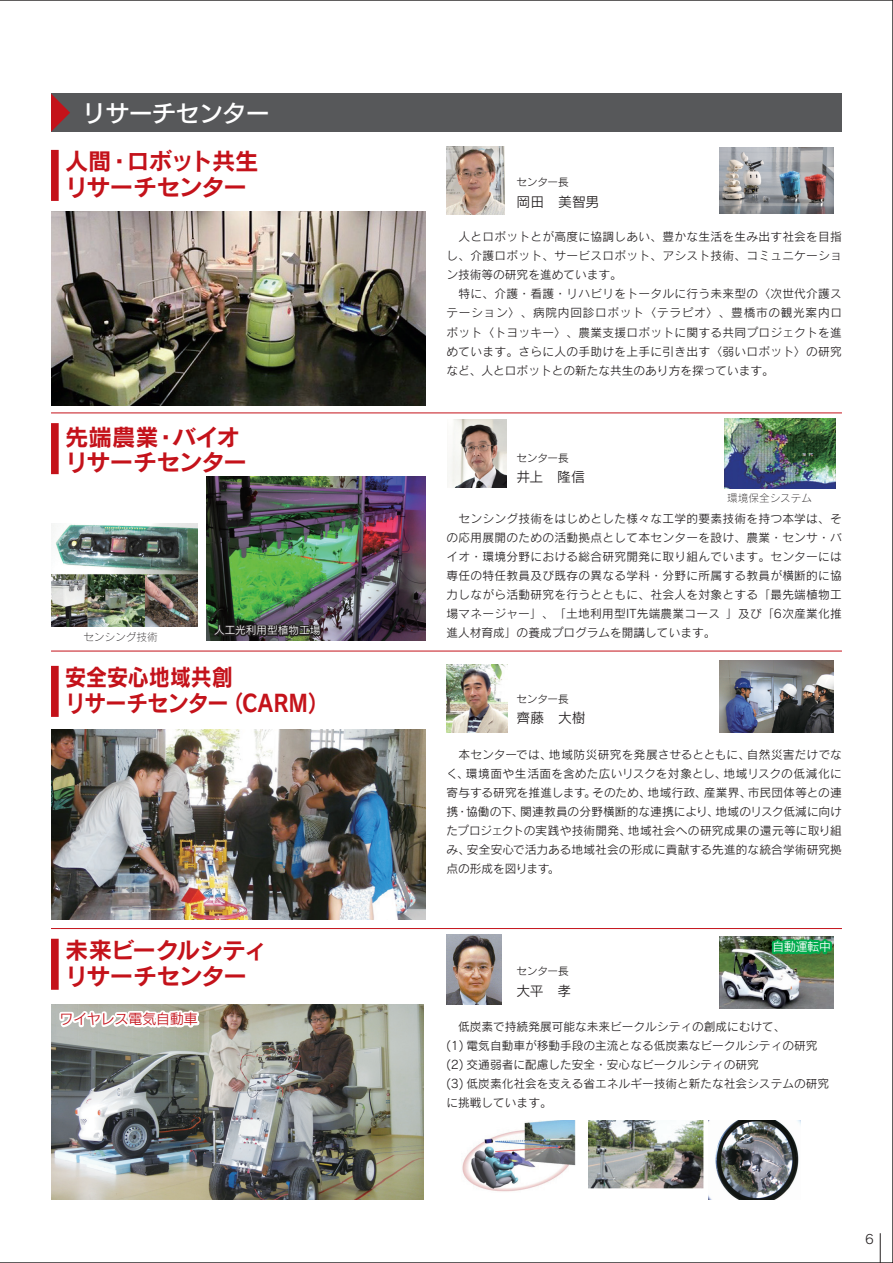
<style>
.page{position:relative;width:893px;height:1263px;background:#fff}
.page>*{position:absolute;margin:0;border:0;box-sizing:border-box;transform-origin:0 0}
.t1{font:23.4px/25.5px "Rodin Pro B";letter-spacing:-.02em;color:#c4121a}
.t2{font:23.4px/25.5px "Rodin Pro B";letter-spacing:-.02em;color:#c4121a;scale:.9 1}
.t3{font:23.4px/25.5px "Rodin Pro B";letter-spacing:-.04em;color:#c4121a}
.t4{font:23.4px "New Rodin Pro DB";color:#fff}
.t5{font:13.8px "Rodin Pro M";letter-spacing:-.005em;color:#231f20}
.t6{font:13.8px "New Rodin Pro M";color:#c4121a}
.t7{font:12.75px "Rodin Pro M";color:#231f20}
.t8{font:11.7px/19.2px "Rodin Pro M";letter-spacing:.015em;color:#231f20;text-align:justify}
.t9{font:11.7px "New Rodin Pro M";color:#fff}
.t10{font:10.65px "Rodin Pro M";letter-spacing:-.025em;color:#231f20}
.t11{font:10.65px "Rodin Pro L";color:#231f20}
.t12{font:10.65px "Rodin Pro M";color:#fff}
</style>
<div class="page">
<img style="left:0;top:0;width:893px;height:1263px">
<h1 class="t4" style="left:51px;top:93px;width:220px">　 リサーチセンター</h1>
<h1 class="t3" style="left:65px;top:148px;width:195px">人間・ロボット共生リサーチセンター</h1>
<h1 class="t1" style="left:65px;top:423px;width:183px">先端農業・バイオリサーチセンター</h1>
<p class="t10" style="left:517px;top:175px;width:54px">センター長</p>
<p class="t5" style="left:517px;top:193px;width:84px">岡田　美智男</p>
<p class="t8" style="left:446px;top:226px;width:397px;text-align:left">　人とロボットとが高度に協調しあい、豊かな生活を生み出す社会を目指し、介護ロボット、サービスロボット、アシスト技術、コミュニケーション技術等の研究を進めています。<br>　特に、介護・看護・リハビリをトータルに行う未来型の〈次世代介護ステーション〉、病院内回診ロボット〈テラピオ〉、豊橋市の観光案内ロボット〈トヨッキー〉、農業支援ロボットに関する共同プロジェクトを進めています。さらに人の手助けを上手に引き出す〈弱いロボット〉の研究など、人とロボットとの新たな共生のあり方を探っています。</p>
<p class="t10" style="left:517px;top:451px;width:54px">センター長</p>
<p class="t5" style="left:517px;top:468px;width:70px">井上　隆信</p>
<p class="t11" style="left:727px;top:491px;width:87px">環境保全システム</p>
<p class="t8" style="left:446px;top:508px;width:397px">　センシング技術をはじめとした様々な工学的要素技術を持つ本学は、その応用展開のための活動拠点として本センターを設け、農業・センサ・バイオ・環境分野における総合研究開発に取り組んでいます。センターには専任の特任教員及び既存の異なる学科・分野に所属する教員が横断的に協力しながら活動研究を行うとともに、社会人を対象とする「最先端植物工場マネージャー」、「土地利用型IT先端農業コース 」及び「6次産業化推</p>
<p class="t11" style="left:83px;top:630px;width:76px">センシング技術</p>
<p class="t12" style="left:214px;top:623px;width:108px">人工光利用型植物工場</p>
<p class="t8" style="left:446px;top:623px;width:270px">進人材育成」の養成プログラムを開講しています。</p>
<h1 class="t2" style="left:65px;top:664px;width:294px">安全安心地域共創<br>リサーチセンター（CARM）</h1>
<h1 class="t1" style="left:65px;top:937px;width:203px">未来ビークルシティリサーチセンター</h1>
<p class="t6" style="left:60px;top:1007px;width:140px">ワイヤレス電気自動車</p>
<p class="t10" style="left:517px;top:692px;width:54px">センター長</p>
<p class="t5" style="left:517px;top:709px;width:71px">齊藤　大樹</p>
<p class="t8" style="left:446px;top:744px;width:397px">　本センターでは、地域防災研究を発展させるとともに、自然災害だけでなく、環境面や生活面を含めた広いリスクを対象とし、地域リスクの低減化に寄与する研究を推進します。そのため、地域行政、産業界、市民団体等との連携・協働の下、関連教員の分野横断的な連携により、地域のリスク低減に向けたプロジェクトの実践や技術開発、地域社会への研究成果の還元等に取り組み、安全安心で活力ある地域社会の形成に貢献する先進的な統合学術研究拠点の形成を図ります。</p>
<p class="t10" style="left:517px;top:964px;width:54px">センター長</p>
<p class="t5" style="left:517px;top:981px;width:56px">大平　孝</p>
<p class="t9" style="left:772px;top:937px;width:60px">自動運転中</p>
<p class="t8" style="left:446px;top:1016px;width:384px;text-align:left">　低炭素で持続発展可能な未来ビークルシティの創成にむけて、<br>(1) 電気自動車が移動手段の主流となる低炭素なビークルシティの研究(2) 交通弱者に配慮した安全・安心なビークルシティの研究<br>(3) 低炭素化社会を支える省エネルギー技術と新たな社会システムの研究に挑戦しています。</p>
<p class="t7" style="left:865px;top:1231px;width:10px">6</p>
</div>
